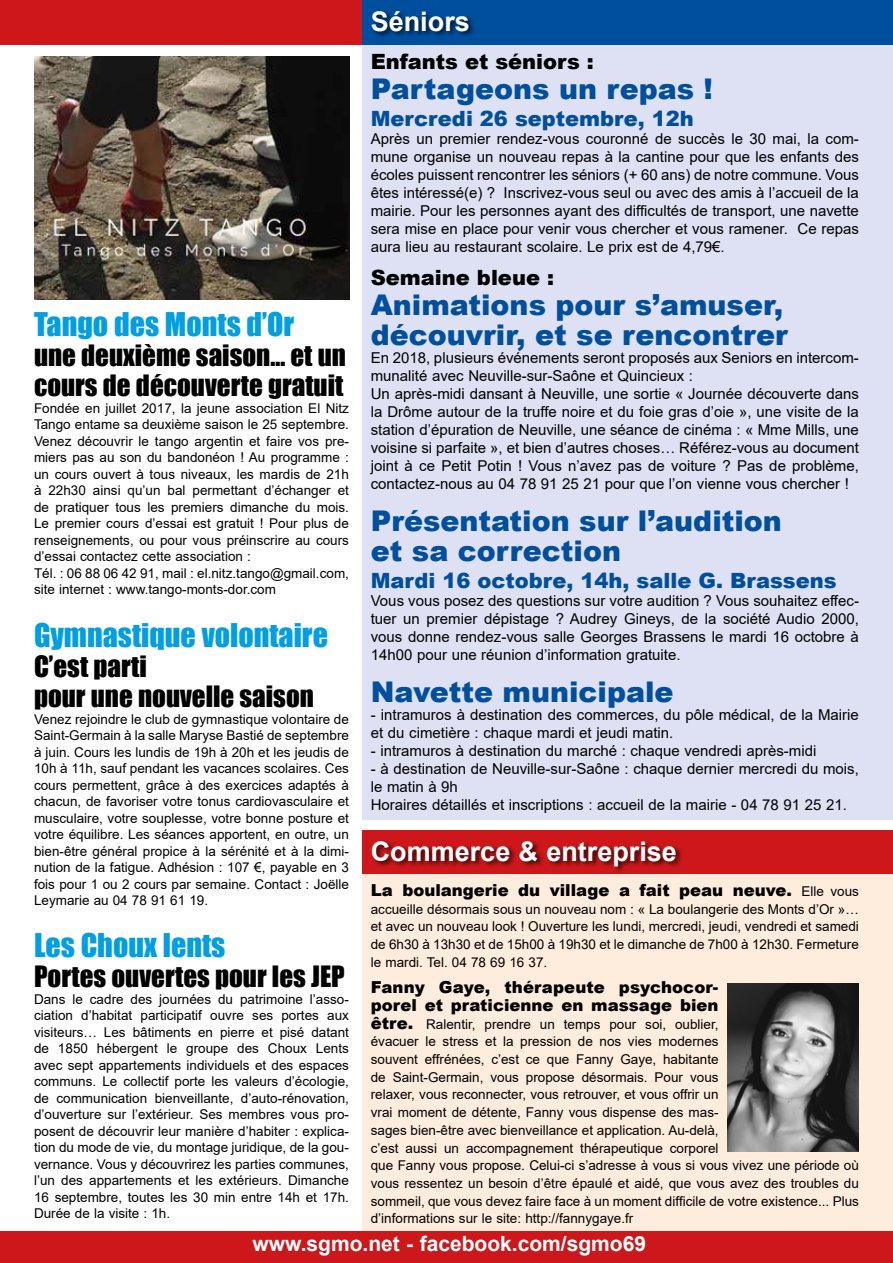
<style>
.page{position:relative;width:893px;height:1263px;background:#fff}
.page>*{position:absolute;margin:0;border:0;box-sizing:border-box;transform-origin:0 0}
.t1{font:30px "Impact";color:#009fe3}
.t2{font:900 28.5px/30px "Arial";color:#004f9f}
.t3{font:27px/30px "Impact";color:#000}
.t4{font:700 27px "Arial";color:#fff}
.t5{font:900 21px "Arial";color:#004f9f}
.t6{font:700 21px "Arial";color:#fff}
.t7{font:900 21px "Arial";color:#000}
.t8{font:900 16.5px/17.7px "Arial";color:#000}
.t9{font:15px/18px "Arial";color:#000}
.t10{font:13.5px/16.5px "Arial";color:#000;text-align:justify}
.s1{font-weight:400;font-size:13.5px}
.s2{font-weight:900;font-size:16.5px}
</style>
<div class="page">
<div style="left:362px;top:45px;width:531px;height:774px;background:#dee1f3"></div>
<div style="left:362px;top:830px;width:531px;height:413px;background:#feecdd"></div>
<div style="left:0;top:1231px;width:893px;height:32px;background:#cd171a"></div>
<div style="left:0;top:0;width:362px;height:44px;background:#cd171a"></div>
<div style="left:362px;top:0;width:531px;height:44px;background:#004f9f"></div>
<div style="left:370px;top:9px;width:106px;height:29px;background:#000;opacity:.75"></div>
<div style="left:362px;top:830px;width:531px;height:43px;background:#cd171a"></div>
<div style="left:370px;top:839px;width:313px;height:34px;background:#000;opacity:.75"></div>
<img style="left:34px;top:57px;width:315px;height:242px">
<img style="left:727px;top:984px;width:132px;height:167px">
<h1 class="t1" style="left:34px;top:301px;width:262px">Tango des Monts d’Or</h1>
<h3 class="t3" style="left:34px;top:340px;width:313px">une deuxième saison… et un cours de découverte gratuit</h3>
<p class="t10" style="left:34px;top:399px;width:316px;text-align:left">Fondée en juillet 2017, la jeune association El Nitz Tango entame sa deuxième saison le 25 septembre.<br>Venez découvrir le tango argentin et faire vos pre&shy;miers pas au son du bandonéon ! Au programme : un cours ouvert à tous niveaux, les mardis de 21h à 22h30 ainsi qu’un bal permettant d’échanger et de pratiquer tous les premiers dimanche du mois.<br>Le premier cours d’essai est gratuit ! Pour plus de renseignements, ou pour vous préinscrire au cours d’essai contactez cette association :<br>Tél. : 06 88 06 42 91, mail : el.nitz.tango@gmail.com, site internet : www.tango-monts-dor.com</p>
<h1 class="t1" style="left:34px;top:612px;width:296px">Gymnastique volontaire</h1>
<h3 class="t3" style="left:34px;top:651px;width:281px">C’est parti<br>pour une nouvelle saison</h3>
<p class="t10" style="left:34px;top:711px;width:316px">Venez rejoindre le club de gymnastique volontaire de Saint-Germain à la salle Maryse Bastié de septembre à juin. Cours les lundis de 19h à 20h et les jeudis de 10h à 11h, sauf pendant les vacances scolaires. Ces cours permettent, grâce à des exercices adaptés à chacun, de favoriser votre tonus cardiovasculaire et musculaire, votre souplesse, votre bonne posture et votre équilibre. Les séances apportent, en outre, un bien-être général propice à la sérénité et à la dimi&shy;nution de la fatigue. Adhésion : 107 €, payable en 3 fois pour 1 ou 2 cours par semaine. Contact : Joëlle Leymarie au 04 78 91 61 19.</p>
<h1 class="t1" style="left:34px;top:922px;width:193px">Les Choux lents</h1>
<h3 class="t3" style="left:34px;top:961px;width:312px">Portes ouvertes pour les JEP</h3>
<p class="t10" style="left:34px;top:990px;width:316px">Dans le cadre des journées du patrimoine l’asso&shy;ciation d’habitat participatif ouvre ses portes aux visiteurs… Les bâtiments en pierre et pisé datant de 1850 hébergent le groupe des Choux Lents avec sept appartements individuels et des espaces communs. Le collectif porte les valeurs d’écologie, de communication bienveillante, d’auto-rénovation, d’ouverture sur l’extérieur. Ses membres vous pro&shy;posent de découvrir leur manière d’habiter : explica&shy;tion du mode de vie, du montage juridique, de la gou&shy;vernance. Vous y découvrirez les parties communes, l’un des appartements et les extérieurs. Dimanche 16 septembre, toutes les 30 min entre 14h et 17h.<br>Durée de la visite : 1h.</p>
<h3 class="t4" style="left:371px;top:2px;width:101px">Séniors</h3>
<h3 class="t7" style="left:371px;top:46px;width:225px">Enfants et séniors :</h3>
<h2 class="t2" style="left:371px;top:73px;width:344px">Partageons un repas !</h2>
<h3 class="t5" style="left:371px;top:103px;width:325px">Mercredi 26 septembre, 12h</h3>
<p class="t9" style="left:371px;top:130px;width:490px;text-align:justify">Après un premier rendez-vous couronné de succès le 30 mai, la com&shy;mune organise un nouveau repas à la cantine pour que les enfants des écoles puissent rencontrer les séniors (+ 60 ans) de notre commune. Vous êtes intéressé(e) ? Inscrivez-vous seul ou avec des amis à l’accueil de la mairie. Pour les personnes ayant des difficultés de transport, une navette sera mise en place pour venir vous chercher et vous ramener. Ce repas aura lieu au restaurant scolaire. Le prix est de 4,79€.</p>
<h3 class="t7" style="left:371px;top:262px;width:185px">Semaine bleue :</h3>
<h2 class="t2" style="left:371px;top:289px;width:418px">Animations pour s’amuser, découvrir, et se rencontrer</h2>
<p class="t9" style="left:371px;top:349px;width:490px">En 2018, plusieurs événements seront proposés aux Seniors en intercom&shy;munalité avec Neuville-sur-Saône et Quincieux :<br>Un après-midi dansant à Neuville, une sortie « Journée découverte dans la Drôme autour de la truffe noire et du foie gras d’oie », une visite de la station d’épuration de Neuville, une séance de cinéma : « Mme Mills, une voisine si parfaite », et bien d’autres choses… Référez-vous au document joint à ce Petit Potin ! Vous n’avez pas de voiture ? Pas de problème, contactez-nous au 04 78 91 25 21 pour que l’on vienne vous chercher !</p>
<h2 class="t2" style="left:371px;top:505px;width:413px">Présentation sur l’audition et sa correction</h2>
<h3 class="t5" style="left:371px;top:565px;width:467px">Mardi 16 octobre, 14h, salle G. Brassens</h3>
<p class="t9" style="left:371px;top:592px;width:490px;text-align:justify">Vous vous posez des questions sur votre audition ? Vous souhaitez effec&shy;tuer un premier dépistage ? Audrey Gineys, de la société Audio 2000, vous donne rendez-vous salle Georges Brassens le mardi 16 octobre à 14h00 pour une réunion d’information gratuite.</p>
<h2 class="t2" style="left:371px;top:676px;width:304px">Navette municipale</h2>
<p class="t9" style="left:371px;top:706px;width:490px">- intramuros à destination des commerces, du pôle médical, de la Mairie et du cimetière : chaque mardi et jeudi matin.</p>
<p class="t9" style="left:371px;top:742px;width:447px">- intramuros à destination du marché : chaque vendredi après-midi</p>
<p class="t9" style="left:371px;top:760px;width:490px">- à destination de Neuville-sur-Saône : chaque dernier mercredi du mois, le matin à 9h<br>Horaires détaillés et inscriptions : accueil de la mairie - 04 78 91 25 21.</p>
<h3 class="t4" style="left:371px;top:832px;width:308px">Commerce &amp; entreprise</h3>
<p class="t8" style="left:371px;top:881px;width:490px">La boulangerie du village a fait peau neuve. <span class="s1">Elle vous</span></p>
<p class="t10" style="left:371px;top:900px;width:490px;line-height:17.7px">accueille désormais sous un nouveau nom : « La boulangerie des Monts d’Or »… et avec un nouveau look ! Ouverture les lundi, mercredi, jeudi, vendredi et samedi de 6h30 à 13h30 et de 15h00 à 19h30 et le dimanche de 7h00 à 12h30. Fermeture le mardi. Tel. 04 78 69 16 37.</p>
<p class="t8" style="left:371px;top:978px;width:349px">Fanny Gaye, thérapeute psychocor&shy;porel et praticienne en massage bien</p>
<p class="t10" style="left:371px;top:1015px;width:490px;line-height:17.7px;text-align:left"><span class="s2">être.</span> Ralentir, prendre un temps pour soi, oublier,<br>évacuer le stress et la pression de nos vies modernes<br>souvent effrénées, c’est ce que Fanny Gaye, habitante<br>de Saint-Germain, vous propose désormais. Pour vous<br>relaxer, vous reconnecter, vous retrouver, et vous offrir un<br>vrai moment de détente, Fanny vous dispense des mas-<br>sages bien-être avec bienveillance et application. Au-delà,<br>c’est aussi un accompagnement thérapeutique corporel<br>que Fanny vous propose. Celui-ci s’adresse à vous si vous vivez une période où vous ressentez un besoin d’être épaulé et aidé, que vous avez des troubles du sommeil, que vous devez faire face à un moment difficile de votre existence... Plus d’informations sur le site: http://fannygaye.fr</p>
<h3 class="t6" style="left:252px;top:1229px;width:395px">www.sgmo.net - facebook.com/sgmo69</h3>
</div>
